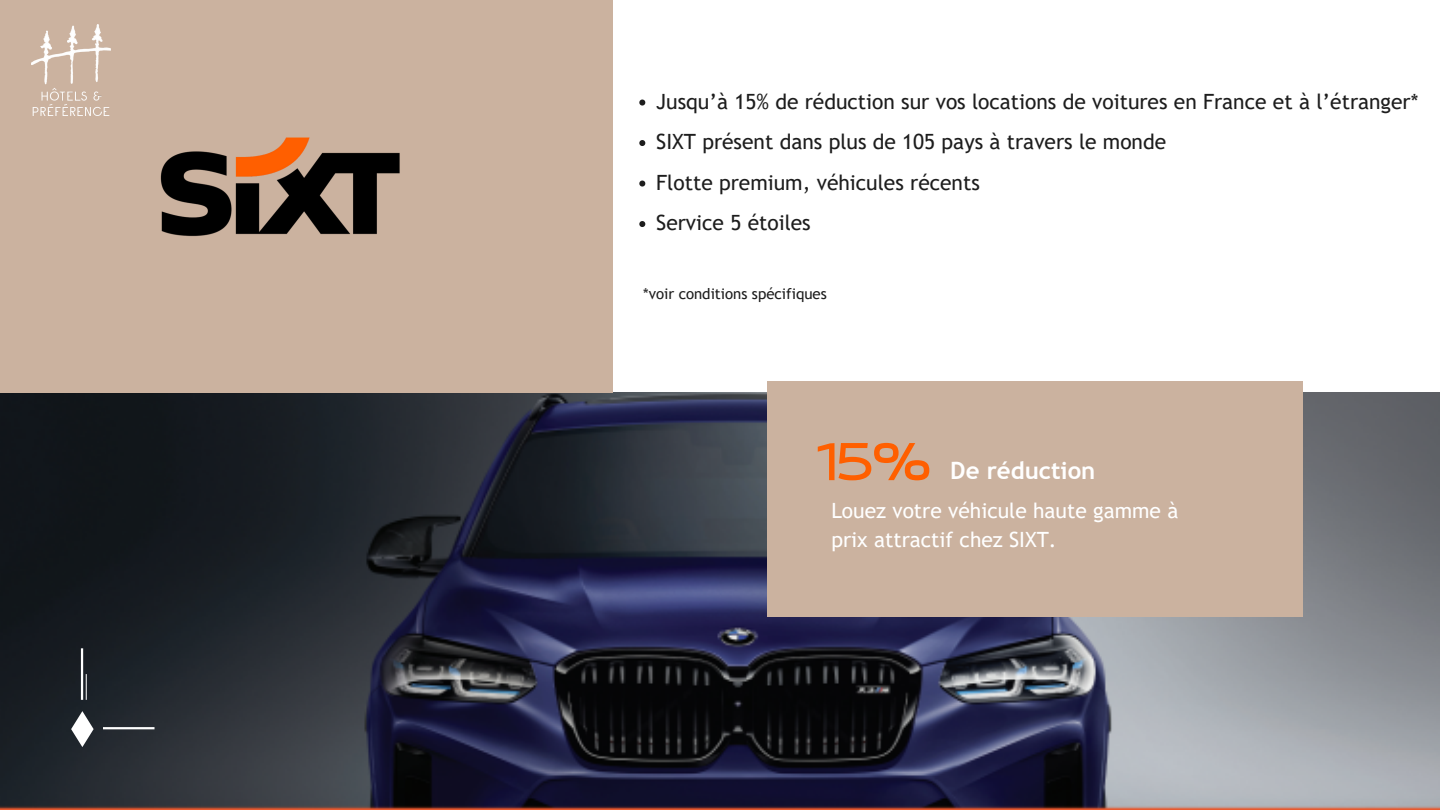
<style>
.page{position:relative;width:1440px;height:810px;background:#fff}
.page>*{position:absolute;margin:0;border:0;box-sizing:border-box;transform-origin:0 0}
.t1{font:70px "RTL Banana Regular";color:#ff5f00}
.t2{font:700 24px "Trebuchet MS";color:#fff}
.t3{font:21px/40.5px "Trebuchet MS";color:#1d1d1d}
.t4{font:21px/29.2px "Trebuchet MS";color:#fff}
.t5{font:15px "Trebuchet MS";color:#1d1d1d}
</style>
<div class="page">
<img style="left:0;top:393px;width:1440px;height:417px">
<div style="left:0;top:0;width:612px;height:393px;background:#cbb29f"></div>
<div style="left:767px;top:382px;width:536px;height:235px;background:#cbb29f"></div>
<hr style="left:103px;top:727px;width:52px;height:2px;background:#fff">
<hr style="left:81px;top:648px;width:2px;height:52px;background:#fff">
<svg style="left:86px;top:674px;width:1px;height:26px"></svg>
<svg style="left:71px;top:711px;width:23px;height:36px"></svg>
<img style="left:32px;top:25px;width:79px;height:91px">
<img style="left:160px;top:137px;width:240px;height:100px">
<svg style="left:639px;top:100px;width:6px;height:6px"></svg>
<svg style="left:639px;top:140px;width:6px;height:6px"></svg>
<svg style="left:639px;top:181px;width:6px;height:6px"></svg>
<svg style="left:639px;top:221px;width:6px;height:6px"></svg>
<p class="t3" style="left:656px;top:81px;width:764px">Jusqu’à 15% de réduction sur vos locations de voitures en France et à l’étranger* SIXT présent dans plus de 105 pays à travers le monde<br>Flotte premium, véhicules récents<br>Service 5 étoiles</p>
<p class="t5" style="left:643px;top:285px;width:185px">*voir conditions spécifiques</p>
<h1 class="t1" style="left:816px;top:428px;width:116px">15%</h1>
<p class="t2" style="left:950px;top:456px;width:147px">De réduction</p>
<p class="t4" style="left:831px;top:496px;width:349px">Louez votre véhicule haute gamme à prix attractif chez SIXT.</p>
</div>
